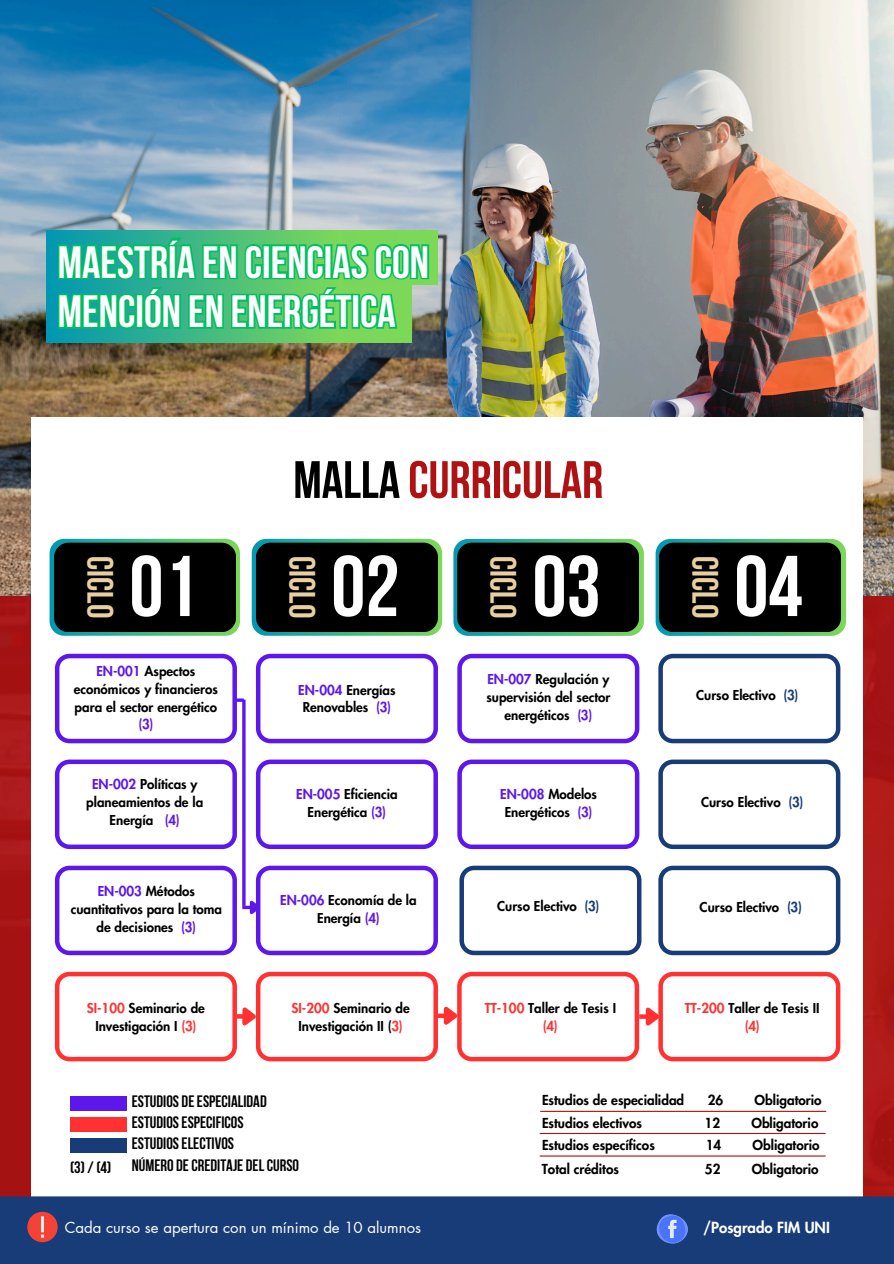
<style>
.page{position:relative;width:894px;height:1264px;background:#fff}
.page>*{position:absolute;margin:0;border:0;box-sizing:border-box;transform-origin:0 0}
.t1{font:700 85.95px "Bebas Neue";color:#fff}
.t2{font:700 52.5px "Bebas Neue";color:#af1212}
.t3{font:700 45px/49.5px "Bebas Neue";color:#fff}
.t4{font:700 36.6px "Bebas Neue";color:#e8cfa0}
.t5{font:700 16.5px "Bebas Neue";color:#000}
.t6{font:15px "Futura LT Pro";color:#fff}
.t7{font:800 15px "Futura LT Pro";color:#fff}
.t8{font:800 13.5px "Futura LT Pro";color:#000}
.t9{font:800 13.35px/17.9px "Futura LT Pro";color:#000;text-align:center}
.t10{font:800 13.35px "Futura LT Pro";color:#ff3131}
.s1{color:#000}
.s2{color:#5e17eb}
.s3{color:#ff3131}
.s4{color:#183c77}
</style>
<div class="page">
<img style="left:0;top:595px;width:893px;height:601px">
<img style="left:47px;top:0;width:846px;height:595px">
<img style="left:0;top:0;width:47px;height:595px">
<div style="left:31px;top:418px;width:831px;height:809px;background:#fff"></div>
<svg style="left:453px;top:539px;width:190px;height:97px"></svg>
<svg style="left:655px;top:539px;width:190px;height:97px"></svg>
<svg style="left:55px;top:759px;width:182px;height:90px"></svg>
<svg style="left:256px;top:653px;width:182px;height:90px"></svg>
<svg style="left:256px;top:759px;width:182px;height:90px"></svg>
<svg style="left:457px;top:653px;width:182px;height:90px"></svg>
<svg style="left:457px;top:759px;width:182px;height:90px"></svg>
<svg style="left:658px;top:653px;width:182px;height:90px"></svg>
<svg style="left:658px;top:759px;width:182px;height:90px"></svg>
<svg style="left:658px;top:865px;width:182px;height:90px"></svg>
<svg style="left:55px;top:971px;width:785px;height:90px"></svg>
<svg style="left:55px;top:865px;width:383px;height:90px"></svg>
<hr style="left:242px;top:699px;width:3px;height:206px;background:#5e17eb">
<svg style="left:55px;top:653px;width:189px;height:90px"></svg>
<div style="left:47px;top:230px;width:295px;height:112px;background:linear-gradient(to right,#0097b2,#7dd858)"></div>
<svg style="left:50px;top:539px;width:190px;height:96px"></svg>
<div style="left:54px;top:542px;width:182px;height:90px;background:#000;border-radius:15px"></div>
<svg style="left:252px;top:539px;width:190px;height:96px"></svg>
<div style="left:256px;top:542px;width:181px;height:90px;background:#000;border-radius:15px"></div>
<div style="left:457px;top:542px;width:182px;height:90px;background:#000;border-radius:15px"></div>
<div style="left:658px;top:542px;width:182px;height:90px;background:#000;border-radius:15px"></div>
<div style="left:70px;top:1096px;width:56px;height:14px;background:#5e17eb"></div>
<div style="left:70px;top:1117px;width:56px;height:14px;background:#ff3131"></div>
<div style="left:70px;top:1138px;width:56px;height:15px;background:#183c77"></div>
<hr style="left:540px;top:1110px;width:286px;height:1px;background:#af1212">
<hr style="left:539px;top:1132px;width:286px;height:1px;background:#af1212">
<hr style="left:539px;top:1155px;width:286px;height:1px;background:#af1212">
<div style="left:0;top:1196px;width:893px;height:67px;background:#183c77"></div>
<img style="left:656px;top:1214px;width:32px;height:30px">
<div style="left:27px;top:1211px;width:31px;height:31px;background:#f44336;border-radius:50%"></div>
<hr style="left:41px;top:1216px;width:3px;height:16px;background:#ffebee">
<svg style="left:459px;top:865px;width:182px;height:90px"></svg>
<svg style="left:56px;top:210px;width:374px;height:130px"></svg>
<p class="t3" style="left:58px;top:241px;width:372px">MAESTRÍA EN CIENCIASCON<br>MENCIÓN EN ENERGÉTICA</p>
<p class="t2" style="left:293px;top:458px;width:311px"><span class="s1">MALLA</span> CURRICULAR</p>
<p class="t4" style="left:115px;top:556px;width:64px;rotate:90deg">CICLO</p>
<p class="t1" style="left:331px;top:551px;width:70px">02</p>
<p class="t1" style="left:129px;top:551px;width:70px">01</p>
<p class="t4" style="left:317px;top:556px;width:64px;rotate:90deg">CICLO</p>
<p class="t1" style="left:532px;top:551px;width:70px">03</p>
<p class="t4" style="left:518px;top:556px;width:64px;rotate:90deg">CICLO</p>
<p class="t1" style="left:734px;top:551px;width:70px">04</p>
<p class="t4" style="left:719px;top:556px;width:64px;rotate:90deg">CICLO</p>
<p class="t9" style="left:74px;top:662px;width:146px"><span class="s2">EN-001</span> Aspectos económicos y financieros para el sector energético <span class="s2">(3)</span></p>
<h1 class="t9" style="left:86px;top:776px;width:118px"><span class="s2">EN-002</span> Políticas y planeamientos de la<br>Energía <span class="s2">(4)</span></h1>
<h3 class="t9" style="left:71px;top:882px;width:153px"><span class="s2">EN-003</span> Métodos cuantitativos para la toma de decisiones <span class="s2">(3)</span></h3>
<p class="t9" style="left:298px;top:681px;width:99px"><span class="s2">EN-004</span> Energías<br>Renovables <span class="s2">(3)</span></p>
<h3 class="t9" style="left:296px;top:785px;width:103px"><span class="s2">EN-005</span> Eficiencia<br>Energética <span class="s2">(3)</span></h3>
<p class="t9" style="left:280px;top:891px;width:138px"><span class="s2">EN-006</span> Economía de la<br>Energía <span class="s2">(4)</span></p>
<h2 class="t9" style="left:87px;top:1000px;width:120px"><span class="s3">SI-100</span> Seminario de<br>Investigación I <span class="s3">(3)</span></h2>
<p class="t5" style="left:132px;top:1094px;width:136px">ESTUDIOS DEESPECIALIDAD</p>
<p class="t5" style="left:132px;top:1115px;width:113px">ESTUDIOSESPECIFICOS</p>
<p class="t5" style="left:132px;top:1136px;width:104px">ESTUDIOSELECTIVOS</p>
<h3 class="t9" style="left:291px;top:1000px;width:120px"><span class="s3">SI-200</span> Seminario de<br>Investigación II (<span class="s3">3)</span></h3>
<h4 class="t5" style="left:70px;top:1160px;width:43px">(3)/(4)</h4>
<h4 class="t5" style="left:132px;top:1158px;width:169px">NÚMERO DECREDITAJE DELCURSO</h4>
<p class="t9" style="left:486px;top:670px;width:125px"><span class="s2">EN-007</span> Regulación y supervisión del sector energéticos <span class="s2">(3)</span></p>
<h3 class="t9" style="left:500px;top:785px;width:98px"><span class="s2">EN-008</span> Modelos<br>Energéticos <span class="s2">(3)</span></h3>
<h4 class="t9" style="left:497px;top:897px;width:104px">Curso Electivo <span class="s4">(3)</span></h4>
<p class="t9" style="left:484px;top:1000px;width:133px"><span class="s3">TT-100</span> Taller de Tesis I</p>
<p class="t10" style="left:542px;top:1020px;width:16px">(4)</p>
<h5 class="t9" style="left:696px;top:687px;width:104px">Curso Electivo <span class="s4">(3)</span></h5>
<p class="t9" style="left:701px;top:793px;width:104px">Curso Electivo <span class="s4">(3)</span></p>
<p class="t9" style="left:699px;top:899px;width:104px">Curso Electivo <span class="s4">(3)</span></p>
<p class="t9" style="left:684px;top:1000px;width:136px"><span class="s3">TT-200</span> Taller de Tesis II</p>
<p class="t10" style="left:744px;top:1020px;width:16px">(4)</p>
<p class="t8" style="left:542px;top:1093px;width:144px">Estudios de especialidad</p>
<p class="t8" style="left:707px;top:1093px;width:17px">26</p>
<p class="t8" style="left:754px;top:1093px;width:68px">Obligatorio</p>
<p class="t8" style="left:542px;top:1138px;width:114px">Estudios específicos</p>
<p class="t8" style="left:705px;top:1138px;width:17px">14</p>
<p class="t8" style="left:752px;top:1138px;width:68px">Obligatorio</p>
<p class="t8" style="left:542px;top:1116px;width:101px">Estudios electivos</p>
<p class="t8" style="left:704px;top:1116px;width:17px">12</p>
<p class="t8" style="left:751px;top:1116px;width:68px">Obligatorio</p>
<p class="t8" style="left:541px;top:1163px;width:79px">Total créditos</p>
<p class="t8" style="left:704px;top:1163px;width:17px">52</p>
<p class="t8" style="left:751px;top:1163px;width:68px">Obligatorio</p>
<p class="t6" style="left:65px;top:1220px;width:358px">Cada curso se apertura con un mínimo de 10 alumnos</p>
<p class="t7" style="left:703px;top:1220px;width:128px">/Posgrado FIM UNI</p>
</div>
